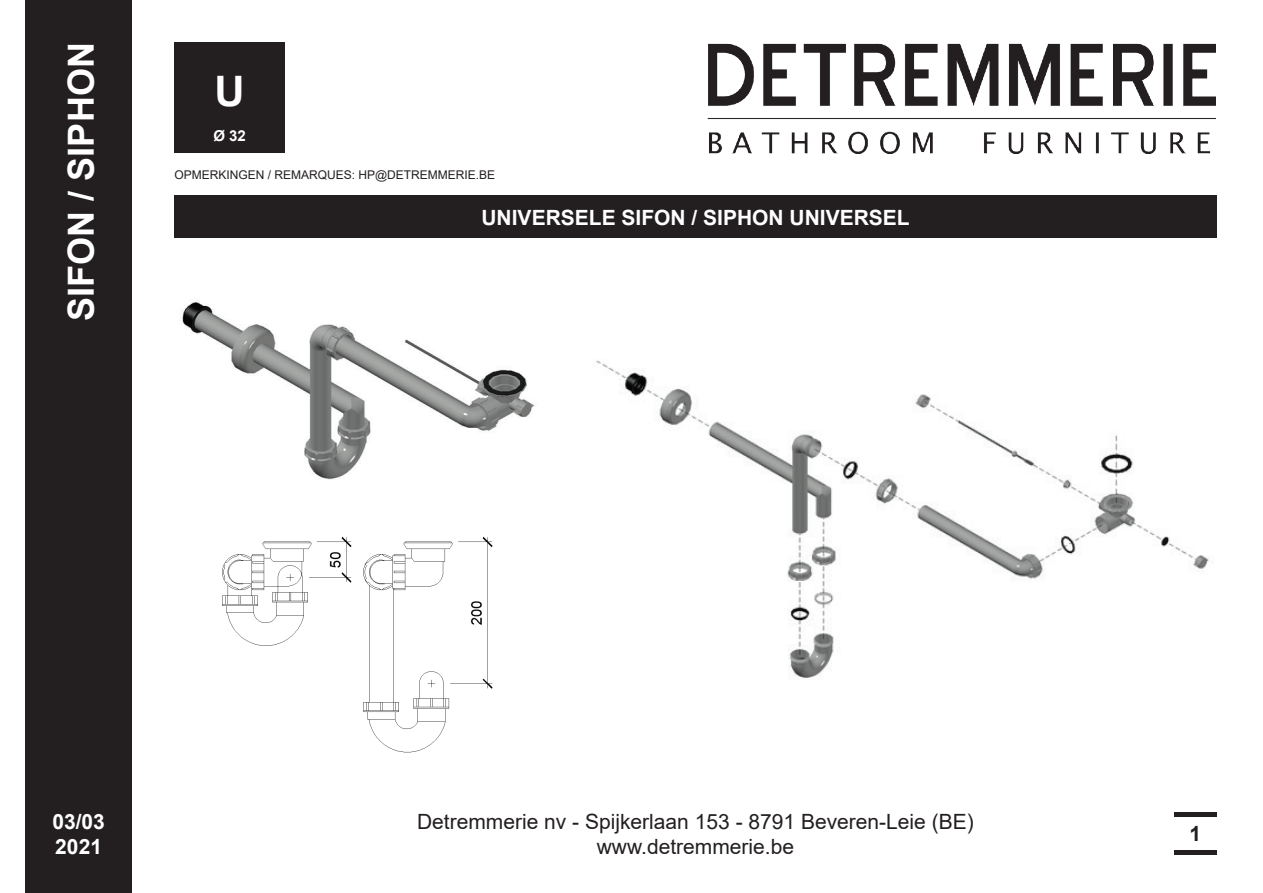
<style>
.page{position:relative;width:1263px;height:893px;background:#fff}
.page>*{position:absolute;margin:0;border:0;box-sizing:border-box;transform-origin:0 0}
.t1{font:700 42px "Arial";color:#fff}
.t2{font:700 36px "Arial";color:#fff}
.t3{font:21px/25.2px "Arial";color:#231f20;text-align:center}
.t4{font:700 21px/25.2px "Arial";color:#fff}
.t5{font:700 21px "Arial";color:#231f20}
.t6{font:700 15px "Arial";color:#fff}
.t7{font:12px "Arial";color:#231f20}
</style>
<div class="page">
<img style="left:222px;top:536px;width:271px;height:217px">
<div style="left:174px;top:43px;width:111px;height:110px;background:#231f20"></div>
<div style="left:26px;top:0;width:106px;height:893px;background:#231f20"></div>
<img style="left:707px;top:43px;width:509px;height:110px">
<div style="left:174px;top:196px;width:1042px;height:42px;background:#231f20"></div>
<div style="left:1174px;top:812px;width:42px;height:5px;background:#231f20"></div>
<div style="left:1174px;top:850px;width:42px;height:5px;background:#231f20"></div>
<img style="left:182px;top:302px;width:353px;height:178px">
<img style="left:596px;top:360px;width:613px;height:319px">
<h2 class="t2" style="left:56px;top:321px;width:280px;rotate:-90deg">SIFON / SIPHON</h2>
<h1 class="t1" style="left:214px;top:61px;width:32px">U</h1>
<p class="t6" style="left:213px;top:125px;width:34px">Ø 32</p>
<p class="t7" style="left:174px;top:166px;width:322px">OPMERKINGEN / REMARQUES: HP@DETREMMERIE.BE</p>
<p class="t4" style="left:481px;top:205px;width:430px">UNIVERSELE SIFON / SIPHON UNIVERSEL</p>
<p class="t4" style="left:52px;top:809px;width:54px">03/03<br>2021</p>
<p class="t3" style="left:417px;top:808px;width:558px">Detremmerie nv - Spijkerlaan 153 - 8791 Beveren-Leie (BE) www.detremmerie.be</p>
<p class="t5" style="left:1189px;top:819px;width:13px">1</p>
</div>
